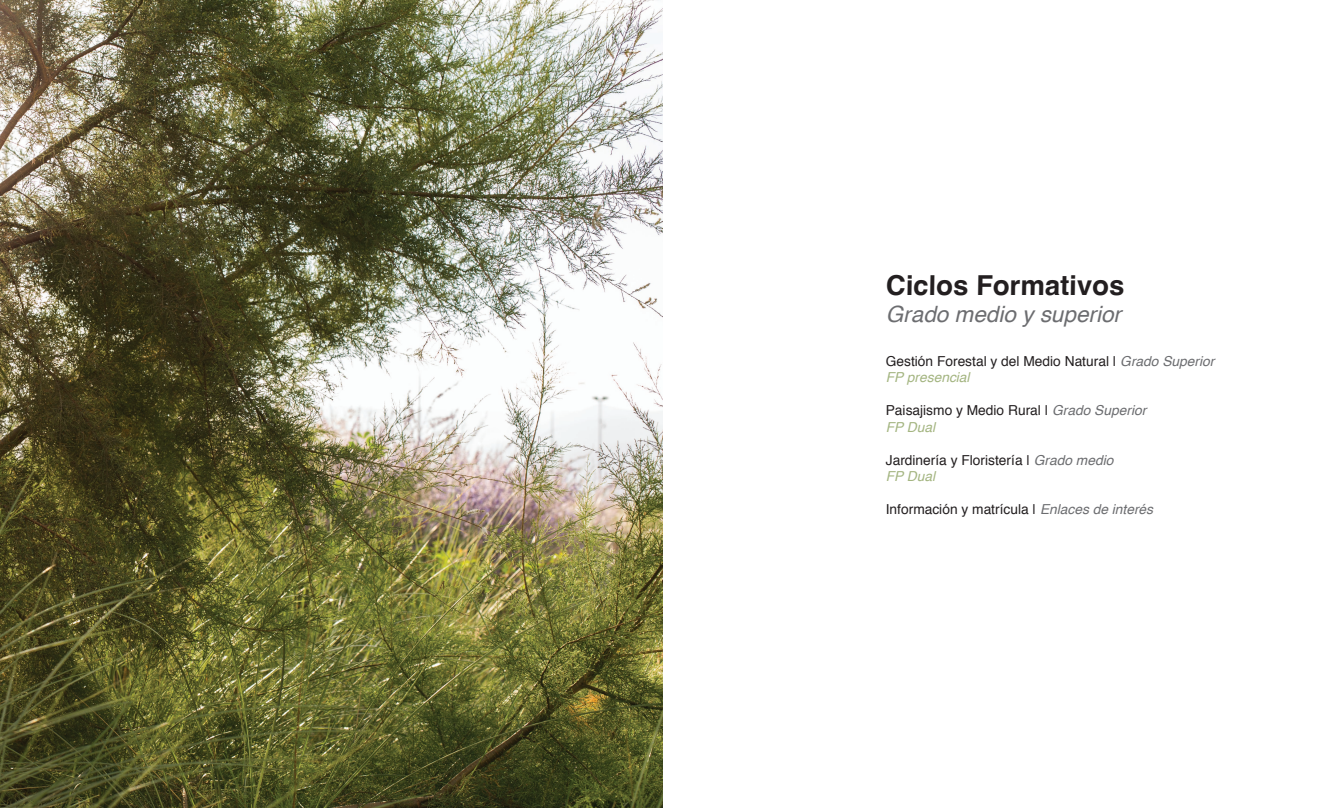
<style>
.page{position:relative;width:1326px;height:808px;background:#fff}
.page>*{position:absolute;margin:0;border:0;box-sizing:border-box;transform-origin:0 0}
.t1{font:italic 700 27.5px "Helvetica";color:#231f20}
.t2{font:italic 22.5px "Helvetica";color:#6c6d70}
.t3{font:13.75px/16.5px "Helvetica";color:#231f20}
.s1{font-style:italic;color:#6c6d70}
.s2{font-style:italic;color:#a4b581}
</style>
<div class="page">
<img style="left:0;top:0;width:663px;height:808px">
<h1 class="t1" style="left:885px;top:263px;width:249px">CiclosFormati vos</h1>
<h2 class="t2" style="left:885px;top:297px;width:237px">Grado medio y superior</h2>
<p class="t3" style="left:885px;top:353px;width:330px">Gestión Forestal y del Medio Natural | <span class="s1">Grado Superior<br></span><span class="s2">FP presencial</span></p>
<p class="t3" style="left:885px;top:403px;width:262px">Paisajismo y Medio Rural | <span class="s1">Grado Superior<br></span><span class="s2">FP Dual</span></p>
<p class="t3" style="left:885px;top:452px;width:229px">Jardinería y Floristería | <span class="s1">Grado medio<br></span><span class="s2">FP Dual</span></p>
<p class="t3" style="left:885px;top:502px;width:269px">Información y matrícula | <span class="s1">Enlaces de interés</span></p>
</div>
